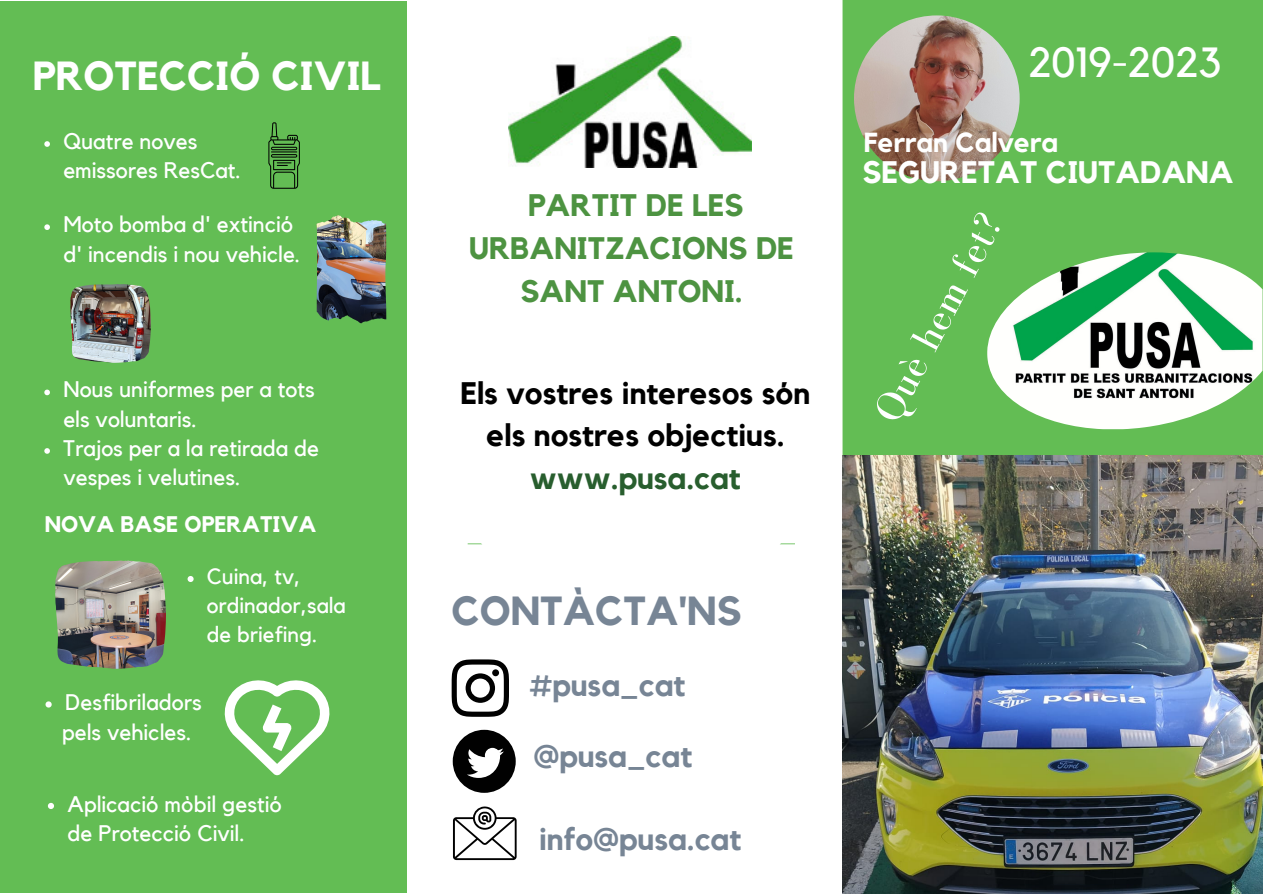
<style>
.page{position:relative;width:1263px;height:894px;background:#fff}
.page>*{position:absolute;margin:0;border:0;box-sizing:border-box;transform-origin:0 0}
.t1{font:42.15px "Bodoni FLF";color:#fff}
.t2{font:42px "Kollektif";color:#fff}
.t3{font:700 40.5px "Kollektif";color:#fff}
.t4{font:700 40.5px "Kollektif";color:#778595}
.t5{font:700 31.05px/42.8px "Kollektif";color:#000;text-align:center}
.t6{font:700 31.05px/42.8px "Kollektif";color:#4d9341;text-align:center}
.t7{font:700 31.05px "Kollektif";color:#778595}
.t8{font:700 31.05px "Kollektif";color:#fff}
.t9{font:700 31.05px "Kollektif";color:#285e2e}
.t10{font:700 27.45px "Kollektif";color:#fff}
.t11{font:22.5px/29.2px "Kollektif";color:#fff}
.t12{font:700 22.5px "Kollektif";color:#fff}
.t13{font:22.05px/29px "Kollektif";color:#fff}
</style>
<div class="page">
<div style="left:0;top:1px;width:407px;height:891px;background:#63bd54"></div>
<div style="left:842px;top:0;width:421px;height:512px;background:#63bd54"></div>
<img style="left:987px;top:252px;width:275px;height:177px">
<img style="left:842px;top:455px;width:420px;height:437px">
<img style="left:509px;top:37px;width:243px;height:130px">
<svg style="left:452px;top:659px;width:57px;height:57px"></svg>
<div style="left:492px;top:669px;width:7px;height:7px;background:#010101;border-radius:50%"></div>
<svg style="left:453px;top:729px;width:63px;height:63px"></svg>
<svg style="left:453px;top:806px;width:64px;height:53px"></svg>
<svg style="left:268px;top:122px;width:32px;height:67px"></svg>
<img style="left:70px;top:284px;width:81px;height:78px">
<svg style="left:224px;top:680px;width:106px;height:95px"></svg>
<img style="left:55px;top:560px;width:111px;height:108px">
<img style="left:316px;top:215px;width:23px;height:105px">
<img style="left:854px;top:15px;width:166px;height:166px;border-radius:50%">
<svg style="left:44px;top:389px;width:6px;height:6px"></svg>
<svg style="left:44px;top:448px;width:6px;height:5px"></svg>
<svg style="left:44px;top:141px;width:6px;height:6px"></svg>
<svg style="left:46px;top:701px;width:6px;height:6px"></svg>
<svg style="left:188px;top:576px;width:6px;height:6px"></svg>
<svg style="left:48px;top:802px;width:6px;height:6px"></svg>
<svg style="left:44px;top:224px;width:6px;height:6px"></svg>
<p class="t3" style="left:33px;top:57px;width:349px">PROTECCIÓ CIVIL</p>
<p class="t11" style="left:63px;top:127px;width:179px">Quatre noves emissores ResCat.</p>
<p class="t11" style="left:63px;top:210px;width:238px">Moto bomba d' extinció d' incendis i nou vehicle.</p>
<p class="t11" style="left:63px;top:376px;width:253px">Nous uniformes per a tots els voluntaris.</p>
<p class="t11" style="left:63px;top:434px;width:257px">Trajos per a la retirada de vespes i velutines.</p>
<p class="t12" style="left:45px;top:514px;width:273px">NOVA BASE OPERATIVA</p>
<p class="t13" style="left:207px;top:563px;width:140px">Cuina, tv, ordinador,sala de briefing.</p>
<p class="t11" style="left:65px;top:688px;width:138px">Desfibriladors</p>
<p class="t11" style="left:62px;top:717px;width:131px">pels vehicles.</p>
<p class="t11" style="left:68px;top:789px;width:216px">Aplicació mòbil gestió de Protecció Civil.</p>
<p class="t6" style="left:469px;top:185px;width:326px">PARTIT DE LES<br>URBANITZACIONS DE<br>SANT ANTONI.</p>
<p class="t5" style="left:460px;top:372px;width:351px">Els vostres interesos són els nostres objectius.</p>
<p class="t9" style="left:530px;top:464px;width:212px">www.pusa.cat</p>
<p class="t4" style="left:452px;top:592px;width:292px">CONTÀCTA'NS</p>
<p class="t7" style="left:529px;top:670px;width:157px">#pusa_cat</p>
<p class="t7" style="left:533px;top:742px;width:160px">@pusa_cat</p>
<p class="t7" style="left:539px;top:824px;width:204px">info@pusa.cat</p>
<p class="t2" style="left:1028px;top:43px;width:194px">2019-2023</p>
<p class="t10" style="left:864px;top:130px;width:196px">Ferran Calvera</p>
<p class="t8" style="left:862px;top:158px;width:373px">SEGURETAT CIUTADANA</p>
<p class="t1" style="left:864px;top:408px;width:231px;rotate:-62deg">Què hem fet?</p>
</div>
